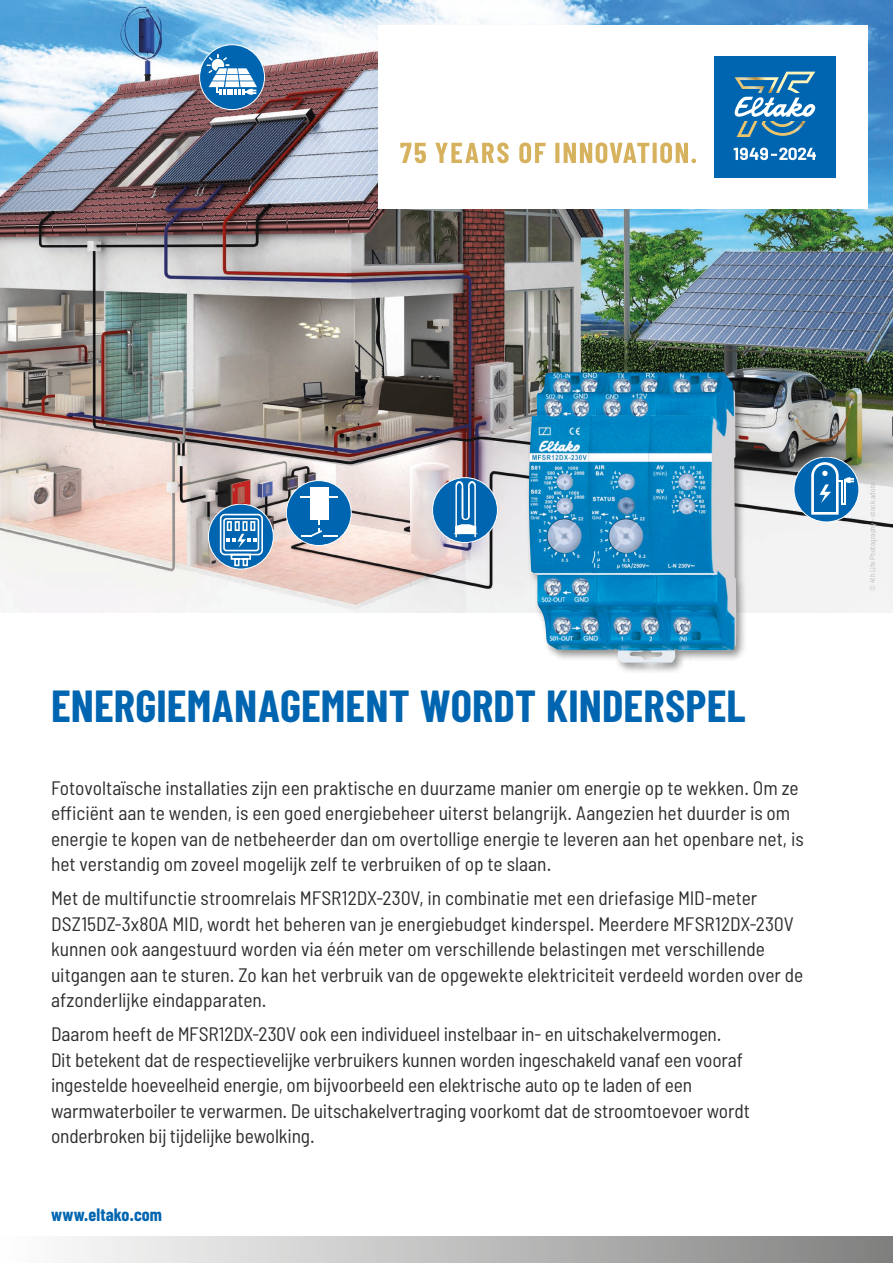
<style>
.page{position:relative;width:893px;height:1263px;background:#fff}
.page>*{position:absolute;margin:0;border:0;box-sizing:border-box;transform-origin:0 0}
.t1{font:700 45px "Barlow Condensed";letter-spacing:.005em;color:#0065b0}
.t2{font:semi-condensed 19.5px/25.5px "Barlow";color:#2e2d2c}
.t3{font:700 18px "Barlow Condensed";letter-spacing:.005em;color:#0065b0}
.t4{font:semi-condensed 7.5px "Barlow";color:#bdbdbc}
</style>
<div class="page">
<img style="left:0;top:0;width:893px;height:612px">
<div style="left:794px;top:457px;width:65px;height:65px;background:#0065b0;border-radius:50%"></div>
<div style="left:794px;top:457px;width:65px;height:65px;border:1px solid #fff;border-radius:50%"></div>
<svg style="left:810px;top:461px;width:44px;height:55px"></svg>
<hr style="left:844px;top:480px;width:2px;height:25px;background:#fff">
<div style="left:208px;top:504px;width:65px;height:65px;background:#0065b0;border-radius:50%"></div>
<div style="left:208px;top:504px;width:65px;height:65px;border:1px solid #fff;border-radius:50%"></div>
<svg style="left:219px;top:513px;width:45px;height:54px"></svg>
<div style="left:286px;top:481px;width:65px;height:64px;background:#0065b0;border-radius:50%"></div>
<div style="left:286px;top:480px;width:65px;height:66px;border:1px solid #fff;border-radius:50%"></div>
<div style="left:310px;top:487px;width:18px;height:33px;background:#fff"></div>
<hr style="left:300px;top:496px;width:37px;height:2px;background:#fff">
<svg style="left:301px;top:519px;width:37px;height:18px"></svg>
<div style="left:432px;top:478px;width:65px;height:64px;background:#0065b0;border-radius:50%"></div>
<div style="left:432px;top:477px;width:65px;height:66px;border:1px solid #fff;border-radius:50%"></div>
<svg style="left:454px;top:481px;width:23px;height:56px"></svg>
<div style="left:200px;top:45px;width:65px;height:65px;background:#0065b0;border-radius:50%"></div>
<div style="left:200px;top:45px;width:65px;height:65px;border:1px solid #fff;border-radius:50%"></div>
<svg style="left:207px;top:54px;width:50px;height:41px"></svg>
<div style="left:378px;top:26px;width:489px;height:183px;background:#fff"></div>
<div style="left:714px;top:57px;width:122px;height:121px;background:#0065b0"></div>
<svg style="left:734px;top:72px;width:82px;height:65px"></svg>
<svg style="left:734px;top:148px;width:82px;height:12px"></svg>
<svg style="left:400px;top:143px;width:26px;height:20px"></svg>
<svg style="left:435px;top:143px;width:74px;height:20px"></svg>
<svg style="left:519px;top:143px;width:27px;height:20px"></svg>
<svg style="left:555px;top:143px;width:141px;height:20px"></svg>
<div style="left:0;top:1236px;width:893px;height:27px;background:linear-gradient(to right,#fff,#818180)"></div>
<div style="left:525px;top:368px;width:222px;height:305px;background:#1d1d1b;opacity:.5"></div>
<img style="left:529px;top:372px;width:207px;height:291px">
<h1 class="t1" style="left:51px;top:678px;width:696px">ENERGIEMANAGEMENT WORDT KINDERSPEL</h1>
<p class="t2" style="left:51px;top:774px;width:754px">Fotovoltaïsche installaties zijn een praktische en duurzame manier om energie op te wekken. Om ze efficiënt aan te wenden, is een goed energiebeheer uiterst belangrijk. Aangezien het duurder is om energie te kopen van de netbeheerder dan om overtollige energie te leveren aan het openbare net, is het verstandig om zoveel mogelijk zelf te verbruiken of op te slaan.</p>
<p class="t2" style="left:51px;top:885px;width:754px">Met de multifunctie stroomrelais MFSR12DX-230V, in combinatie met een driefasige MID-meter DSZ15DZ-3x80A MID, wordt het beheren van je energiebudget kinderspel. Meerdere MFSR12DX-230V kunnen ook aangestuurd worden via één meter om verschillende belastingen met verschillende uitgangen aan te sturen. Zo kan het verbruik van de opgewekte elektriciteit verdeeld worden over de afzonderlijke eindapparaten.</p>
<p class="t2" style="left:51px;top:1021px;width:700px">Daarom heeft de MFSR12DX-230V ook een individueel instelbaar in- en uitschakelvermogen.<br>Dit betekent dat de respectievelijke verbruikers kunnen worden ingeschakeld vanaf een vooraf ingestelde hoeveelheid energie, om bijvoorbeeld een elektrische auto op te laden of een warmwaterboiler te verwarmen. De uitschakelvertraging voorkomt dat de stroomtoevoer wordt onderbroken bij tijdelijke bewolking.</p>
<p class="t3" style="left:51px;top:1204px;width:112px">www.eltako.com</p>
<p class="t4" style="left:868px;top:591px;width:126px;rotate:-90deg">© 4th Life Photography – stock.adobe.com</p>
</div>
